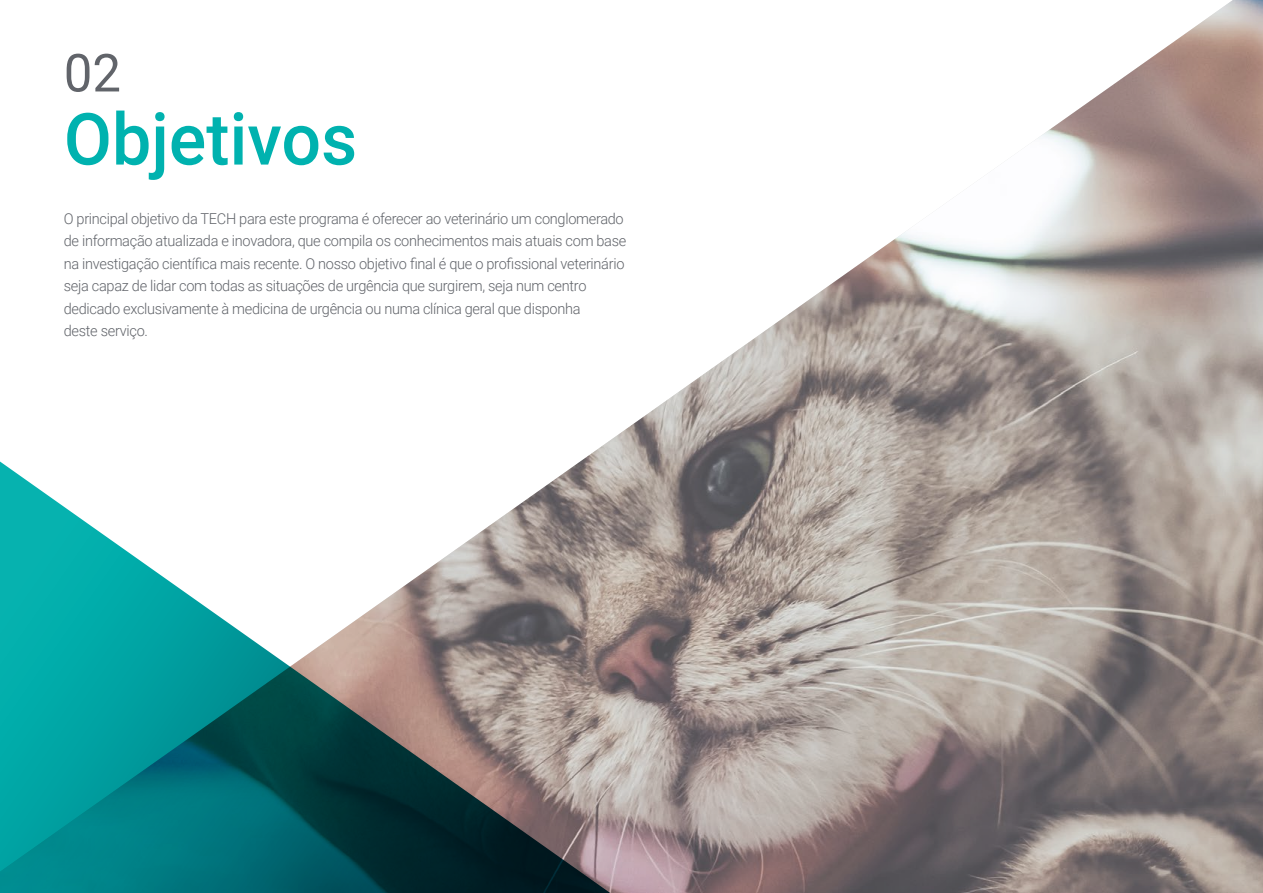
<style>
.page{position:relative;width:1263px;height:893px;background:#fff}
.page>*{position:absolute;margin:0;border:0;box-sizing:border-box;transform-origin:0 0}
.t1{font:500 72px "Roboto";color:#00b2af}
.t2{font:52.5px "Roboto";color:#61646a}
.t3{font:300 15px/22.5px "Roboto";letter-spacing:-.02em;color:#61646a}
</style>
<div class="page">
<img style="left:602px;top:0;width:661px;height:893px">
<svg style="left:0;top:446px;width:640px;height:447px"></svg>
<h2 class="t2" style="left:64px;top:36px;width:59px">02</h2>
<h1 class="t1" style="left:64px;top:89px;width:295px">Objetivos</h1>
<p class="t3" style="left:64px;top:207px;width:564px">O principal objetivo da TECH para este programa é oferecer ao veterinário um conglomerado de informação atualizada e inovadora, que compila os conhecimentos mais atuais com base na investigação científica mais recente. O nosso objetivo final é que o profissional veterinário seja capaz de lidar com todas as situações de urgência que surgirem, seja num centro dedicado exclusivamente à medicina de urgência ou numa clínica geral que disponha<br>deste serviço.</p>
</div>
